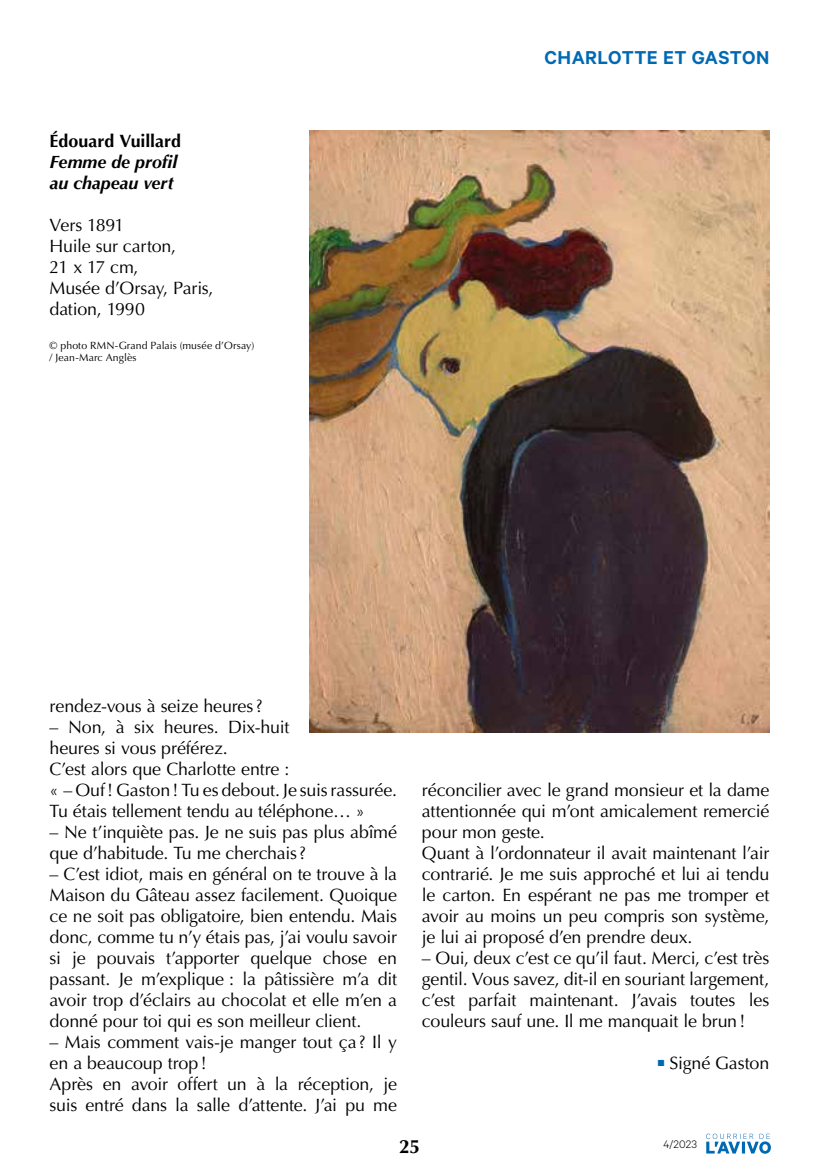
<style>
.page{position:relative;width:819px;height:1176px;background:#fff}
.page>*{position:absolute;margin:0;border:0;box-sizing:border-box;transform-origin:0 0}
.t1{font:600 21px "Calibre";letter-spacing:.02em;color:#0069b4}
.t2{font:700 19.25px "Optima LT Std";color:#000}
.t3{font:17.85px/21px "Optima LT Std";letter-spacing:-.01em;color:#000}
.t4{font:italic 700 17.85px/21px "Optima LT Std";color:#000}
.t5{font:700 17.85px "Optima LT Std";color:#000}
.t6{font:300 12.25px "Calibre";color:#000}
.t7{font:10.5px/12.2px "Optima LT Std";letter-spacing:.01em;color:#000}
</style>
<div class="page">
<svg style="left:706px;top:1133px;width:64px;height:20px"></svg>
<img style="left:309px;top:130px;width:460px;height:602px">
<p class="t5" style="left:50px;top:131px;width:133px">Édouard Vuillard</p>
<p class="t4" style="left:50px;top:152px;width:129px">Femme de profil au chapeau vert</p>
<p class="t3" style="left:50px;top:215px;width:165px">Vers 1891<br>Huile sur carton,<br>21 x 17 cm,<br>Musée d’Orsay, Paris, dation, 1990</p>
<p class="t7" style="left:50px;top:339px;width:206px">© photo RMN-Grand Palais (musée d’Orsay) / Jean-Marc Anglès</p>
<p class="t1" style="left:544px;top:45px;width:226px">CHARLOTTE ET GASTON</p>
<p class="t3" style="left:50px;top:696px;width:214px">rendez-vous à seize heures?</p>
<p class="t3" style="left:50px;top:717px;width:349px">– Non, à six heures. Dix-huit<br>heures si vous préférez.<br>C’est alors que Charlotte entre :<br>« – Ouf! Gaston! Tu es debout. Je suis rassurée.<br>Tu étais tellement tendu au téléphone… »</p>
<p class="t3" style="left:50px;top:822px;width:349px">– Ne t’inquiète pas. Je ne suis pas plus abîmé que d’habitude. Tu me cherchais?</p>
<p class="t3" style="left:50px;top:863px;width:349px;text-align:justify">– C’est idiot, mais en général on te trouve à la Maison du Gâteau assez facilement. Quoique ce ne soit pas obligatoire, bien entendu. Mais donc, comme tu n’y étais pas, j’ai voulu savoir si je pouvais t’apporter quelque chose en passant. Je m’explique : la pâtissière m’a dit avoir trop d’éclairs au chocolat et elle m’en a donné pour toi qui es son meilleur client.</p>
<p class="t3" style="left:50px;top:1031px;width:349px">– Mais comment vais-je manger tout ça? Il y en a beaucoup trop!<br>Après en avoir offert un à la réception, je suis entré dans la salle d’attente. J’ai pu me</p>
<p class="t3" style="left:422px;top:779px;width:349px">réconcilier avec le grand monsieur et la dame attentionnée qui m’ont amicalement remercié pour mon geste.<br>Quant à l’ordonnateur il avait maintenant l’air contrarié. Je me suis approché et lui ai tendu le carton. En espérant ne pas me tromper et avoir au moins un peu compris son système, je lui ai proposé d’en prendre deux.</p>
<p class="t3" style="left:422px;top:947px;width:349px;text-align:justify">– Oui, deux c’est ce qu’il faut. Merci, c’est très gentil. Vous savez, dit-il en souriant largement, c’est parfait maintenant. J’avais toutes les couleurs sauf une. Il me manquait le brun!</p>
<p class="t3" style="left:658px;top:1053px;width:113px"><sup>■</sup> Signé Gaston</p>
<p class="t2" style="left:399px;top:1135px;width:23px">25</p>
<p class="t6" style="left:663px;top:1137px;width:35px">4/2023</p>
</div>
